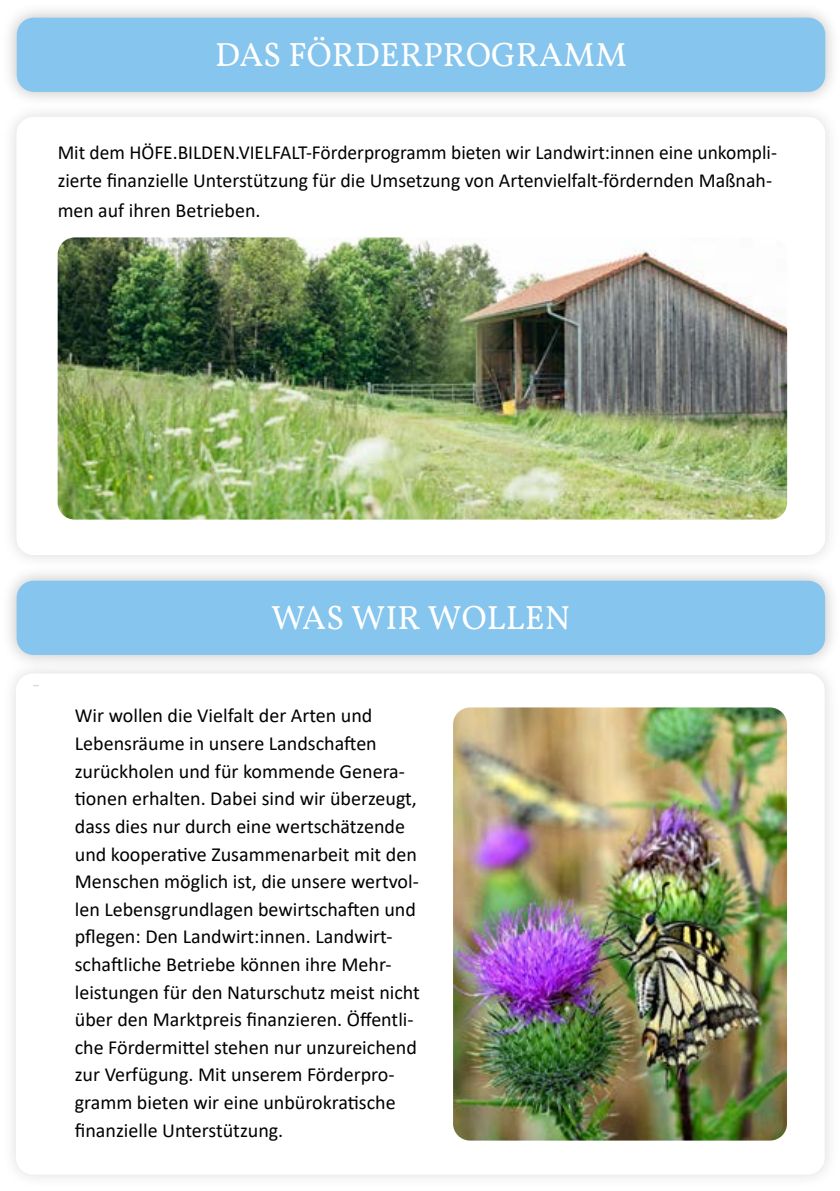
<style>
.page{position:relative;width:840px;height:1191px;background:#fff}
.page>*{position:absolute;margin:0;border:0;box-sizing:border-box;transform-origin:0 0}
.t1{font:34px "Vollkorn";color:#fff}
.t2{font:24px "Minion Pro";color:#000}
.t3{font:20px/27.6px "Calibri";color:#000}
</style>
<div class="page">
<div style="left:0;top:102px;width:839px;height:469px;background:#f7f7f7"></div>
<div style="left:16px;top:117px;width:808px;height:438px;background:#fff;border-radius:17px"></div>
<div style="left:0;top:658px;width:839px;height:532px;background:#f9f9f9"></div>
<div style="left:16px;top:673px;width:808px;height:501px;background:#fff;border-radius:17px"></div>
<img style="left:58px;top:237px;width:728px;height:282px">
<img style="left:453px;top:707px;width:333px;height:433px">
<div style="left:0;top:2px;width:839px;height:105px;background:#000;opacity:.25"></div>
<div style="left:17px;top:18px;width:807px;height:74px;background:#86c5ed;border-radius:17px"></div>
<div style="left:0;top:565px;width:839px;height:105px;background:#000;opacity:.25"></div>
<div style="left:17px;top:581px;width:807px;height:74px;background:#86c5ed;border-radius:17px"></div>
<h1 class="t1" style="left:215px;top:34px;width:413px">DAS FÖRDERPROGRAMM</h1>
<p class="t3" style="left:58px;top:137px;width:720px">Mit dem HÖFE.BILDEN.VIELFALT-Förderprogramm bieten wir Landwirt:innen eine unkompli&shy;zierte finanzielle Unterstützung für die Umsetzung von Artenvielfalt-fördernden Maßnah-</p>
<p class="t3" style="left:58px;top:196px;width:204px">men auf ihren Betrieben.</p>
<p class="t2" style="left:32px;top:667px;width:10px">-</p>
<h1 class="t1" style="left:271px;top:597px;width:300px">WAS WIR WOLLEN</h1>
<p class="t3" style="left:75px;top:701px;width:346px">Wir wollen die Vielfalt der Arten und Lebensräume in unsere Landschaften zurückholen und für kommende Genera&shy;tionen erhalten. Dabei sind wir überzeugt, dass dies nur durch eine wertschätzende und kooperative Zusammenarbeit mit den Menschen möglich ist, die unsere wertvol&shy;len Lebensgrundlagen bewirtschaften und pflegen: Den Landwirt:innen. Landwirt&shy;schaftliche Betriebe können ihre Mehr&shy;leistungen für den Naturschutz meist nicht über den Marktpreis finanzieren. Öffentli&shy;che Fördermittel stehen nur unzureichend zur Verfügung. Mit unserem Förderpro&shy;gramm bieten wir eine unbürokratische finanzielle Unterstützung.</p>
</div>
